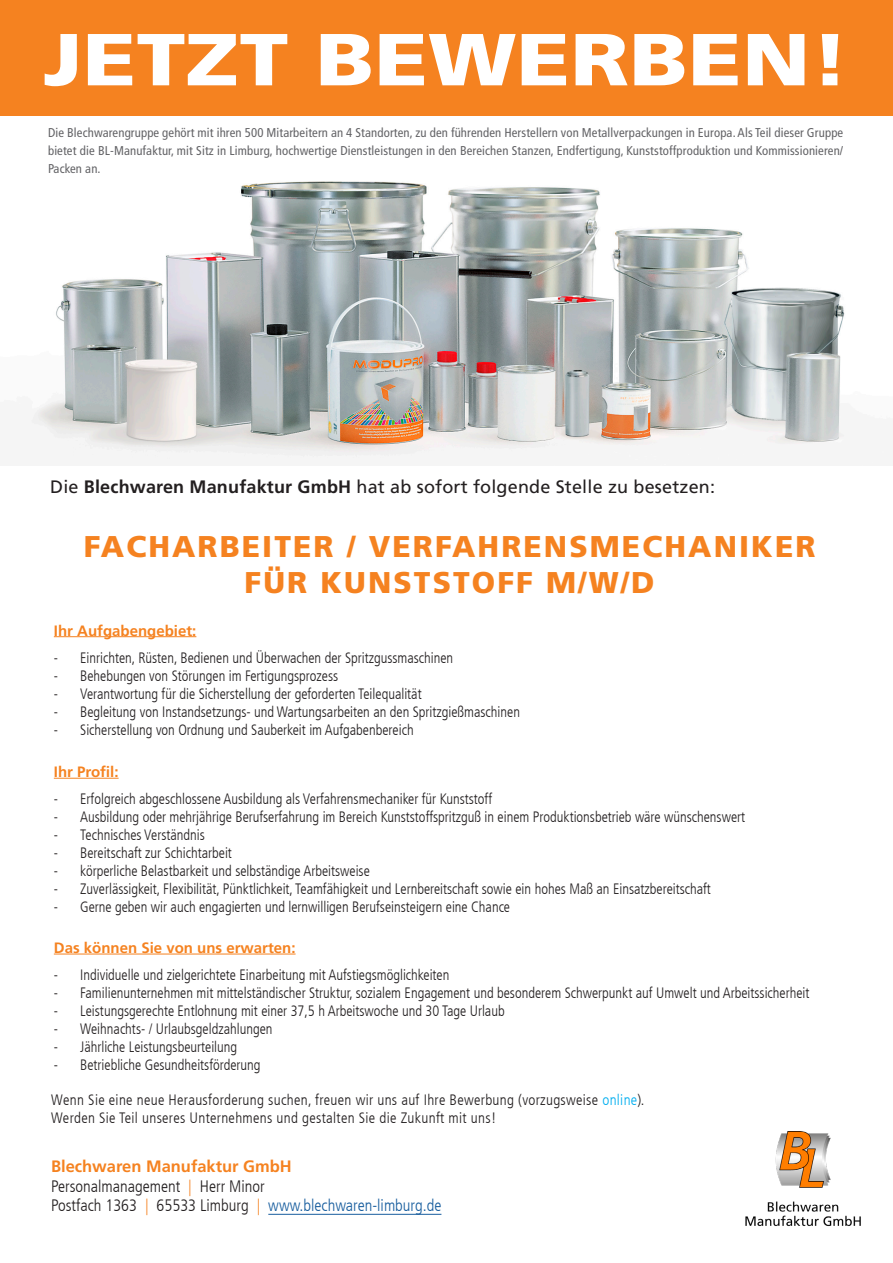
<style>
.page{position:relative;width:893px;height:1263px;background:#fff}
.page>*{position:absolute;margin:0;border:0;box-sizing:border-box;transform-origin:0 0}
.t1{font:900 73.5px "Frutiger LT Com";color:#fff;scale:1.2 1}
.t2{font:900 30px/36px "Frutiger LT Com";letter-spacing:.07em;color:#f58220;text-align:center}
.t3{font:18px "Frutiger LT Com";letter-spacing:.01em;color:#231f20}
.t4{font:300 condensed 16.5px/19.8px "Frutiger LT Com";color:#231f20}
.t5{font:300 condensed 15px "Frutiger LT Com";color:#231f20;scale:.96 1}
.t6{font:300 condensed 15px/18px "Frutiger LT Com";letter-spacing:.02em;color:#231f20}
.t7{font:700 15px "Frutiger LT Com";color:#f58220}
.t8{font:condensed 12.75px/18px "Frutiger LT Com";letter-spacing:.01em;color:#636366;text-align:justify}
.s1{font-weight:700}
.s2{color:#00aeef}
.s3{font-weight:700;font-stretch:normal;color:#f58220}
.s4{color:#f58220}
.s5{color:#175d9e}
</style>
<div class="page">
<img style="left:31px;top:181px;width:814px;height:278px">
<div style="left:0;top:0;width:893px;height:116px;background:#f58220"></div>
<img style="left:745px;top:1131px;width:116px;height:95px">
<hr style="left:54px;top:636px;width:142px;height:1px;background:#f58220">
<hr style="left:54px;top:778px;width:65px;height:1px;background:#f58220">
<hr style="left:54px;top:954px;width:242px;height:1px;background:#f58220">
<hr style="left:268px;top:1214px;width:173px;height:1px;background:#175d9e">
<h1 class="t1" style="left:43px;top:15px;width:673px">JETZT BEWERBEN!</h1>
<p class="t8" style="left:48px;top:123px;width:797px">Die Blechwarengruppe gehört mit ihren 500 Mitarbeitern an 4 Standorten, zu den führenden Herstellern von Metallverpackungen in Europa. Als Teil dieser Gruppe bietet die BL-Manufaktur, mit Sitz in Limburg, hochwertige Dienstleistungen in den Bereichen Stanzen, Endfertigung, Kunststoffproduktion und Kommissionieren/ Packen an.</p>
<p class="t3" style="left:50px;top:476px;width:666px">Die <span class="s1">Blechwaren Manufaktur GmbH</span> hat ab sofort folgende Stelle zu besetzen:</p>
<h2 class="t2" style="left:84px;top:528px;width:733px">FACHARBEITER / VERFAHRENSMECHANIKER<br>FÜR KUNSTSTOFF M/W/D</h2>
<p class="t7" style="left:54px;top:621px;width:144px">Ihr Aufgabengebiet:</p>
<p class="t5" style="left:54px;top:649px;width:418px">- Einrichten, Rüsten, Bedienen und Überwachen der Spritzgussmaschinen</p>
<p class="t5" style="left:54px;top:667px;width:298px">- Behebungen von Störungen im Fertigungsprozess</p>
<p class="t5" style="left:54px;top:685px;width:385px">- Verantwortung für die Sicherstellung der geforderten Teilequalität</p>
<p class="t5" style="left:54px;top:703px;width:487px">- Begleitung von Instandsetzungs- und Wartungsarbeiten an den Spritzgießmaschinen</p>
<p class="t5" style="left:54px;top:721px;width:376px">- Sicherstellung von Ordnung und Sauberkeit im Aufgabenbereich</p>
<p class="t7" style="left:54px;top:763px;width:66px">Ihr Profil:</p>
<p class="t5" style="left:54px;top:791px;width:458px">- Erfolgreich abgeschlossene Ausbildung als Verfahrensmechaniker für Kunststoff</p>
<p class="t5" style="left:54px;top:809px;width:722px">- Ausbildung oder mehrjährige Berufserfahrung im Bereich Kunststoffspritzguß in einem Produktionsbetrieb wäre wünschenswert</p>
<p class="t5" style="left:54px;top:827px;width:159px">- Technisches Verständnis</p>
<p class="t5" style="left:54px;top:845px;width:187px">- Bereitschaft zur Schichtarbeit</p>
<p class="t5" style="left:54px;top:863px;width:331px">- körperliche Belastbarkeit und selbständige Arbeitsweise</p>
<p class="t5" style="left:54px;top:881px;width:686px">- Zuverlässigkeit, Flexibilität, Pünktlichkeit, Teamfähigkeit und Lernbereitschaft sowie ein hohes Maß an Einsatzbereitschaft</p>
<p class="t5" style="left:54px;top:899px;width:477px">- Gerne geben wir auch engagierten und lernwilligen Berufseinsteigern eine Chance</p>
<p class="t7" style="left:54px;top:938px;width:243px">Das können Sie von uns erwarten:</p>
<p class="t5" style="left:54px;top:966px;width:414px">- Individuelle und zielgerichtete Einarbeitung mit Aufstiegsmöglichkeiten</p>
<p class="t5" style="left:54px;top:984px;width:789px">- Familienunternehmen mit mittelständischer Struktur, sozialem Engagement und besonderem Schwerpunkt auf Umwelt und Arbeitssicherheit</p>
<p class="t5" style="left:54px;top:1002px;width:471px">- Leistungsgerechte Entlohnung mit einer 37,5 h Arbeitswoche und 30 Tage Urlaub</p>
<p class="t5" style="left:54px;top:1020px;width:229px">- Weihnachts- / Urlaubsgeldzahlungen</p>
<p class="t5" style="left:54px;top:1038px;width:192px">- Jährliche Leistungsbeurteilung</p>
<p class="t5" style="left:54px;top:1056px;width:217px">- Betriebliche Gesundheitsförderung</p>
<p class="t6" style="left:51px;top:1091px;width:595px">Wenn Sie eine neue Herausforderung suchen, freuen wir uns auf Ihre Bewerbung (vorzugsweise <span class="s2">online</span>).<br>Werden Sie Teil unseres Unternehmens und gestalten Sie die Zukunft mit uns!</p>
<p class="t4" style="left:51px;top:1156px;width:392px"><span class="s3">Blechwaren Manufaktur GmbH<br></span>Personalmanagement <span class="s4">|</span> Herr Minor<br>Postfach 1363 <span class="s4">|</span> 65533 Limburg <span class="s4">|</span> <span class="s5">www.blechwaren-limburg.de</span></p>
</div>
